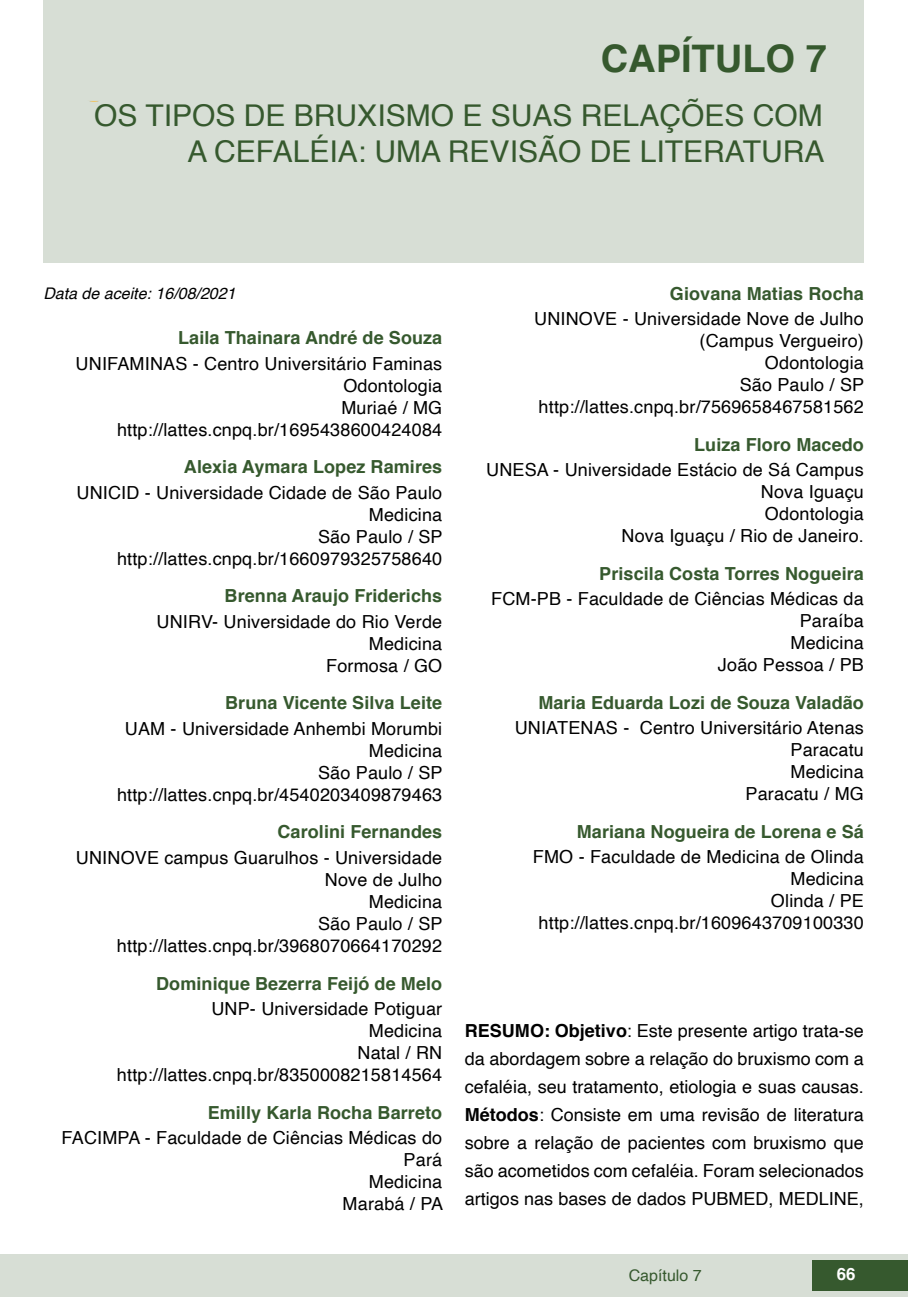
<style>
.page{position:relative;width:908px;height:1304px;background:#fff}
.page>*{position:absolute;margin:0;border:0;box-sizing:border-box;transform-origin:0 0}
.cap{font:700 38px "Helvetica";color:#36592e}
.nome_artigos{font:30px/36px "Helvetica";color:#36592e;text-align:right}
.info_autores{font:18px/22px "Helvetica";letter-spacing:.01em;color:#000;text-align:right}
.Resumos_e_PC_TXT{font:18px/28px "Helvetica";color:#000;text-align:justify}
.nome_autores{font:700 18px "Helvetica";letter-spacing:.005em;color:#36592e}
.t1{font:700 16.8px "Helvetica";color:#fff}
.t2{font:italic 16px "Helvetica";color:#000}
.t3{font:16px "Helvetica";color:#36592e}
.s1{font-weight:700}
</style>
<div class="page">
<div style="left:0;top:1254px;width:906px;height:43px;background:#d7ded5"></div>
<div style="left:812px;top:1261px;width:95px;height:30px;background:#36592e"></div>
<div style="left:43px;top:0;width:820px;height:263px;background:#d7ded5"></div>
<p class="cap" style="left:600px;top:28px;width:227px">CAPÍTULO 7</p>
<p class="nome_artigos" style="left:94px;top:99px;width:731px">OS TIPOS DE BRUXISMO E SUAS RELAÇÕES COM<br>A CEFALÉIA: UMA REVISÃO DE LITERATURA</p>
<p class="t2" style="left:43px;top:280px;width:194px">Data de aceite: 16/08/2021</p>
<p class="nome_autores" style="left:178px;top:324px;width:265px">Laila Thainara André de Souza</p>
<p class="info_autores" style="left:76px;top:353px;width:368px">UNIFAMINAS - Centro Universitário Faminas</p>
<p class="info_autores" style="left:343px;top:375px;width:100px">Odontologia</p>
<p class="info_autores" style="left:341px;top:397px;width:102px">Muriaé / MG</p>
<p class="info_autores" style="left:117px;top:419px;width:326px">http://lattes.cnpq.br/1695438600424084</p>
<p class="nome_autores" style="left:184px;top:453px;width:260px">Alexia Aymara Lopez Ramires</p>
<p class="info_autores" style="left:76px;top:482px;width:367px">UNICID - Universidade Cidade de São Paulo</p>
<p class="info_autores" style="left:369px;top:504px;width:75px">Medicina</p>
<p class="info_autores" style="left:318px;top:526px;width:126px">São Paulo / SP</p>
<p class="info_autores" style="left:117px;top:548px;width:326px">http://lattes.cnpq.br/1660979325758640</p>
<p class="nome_autores" style="left:224px;top:582px;width:219px">Brenna Araujo Friderichs</p>
<p class="info_autores" style="left:156px;top:611px;width:287px">UNIRV- Universidade do Rio Verde</p>
<p class="info_autores" style="left:369px;top:633px;width:75px">Medicina</p>
<p class="info_autores" style="left:326px;top:655px;width:118px">Formosa / GO</p>
<p class="nome_autores" style="left:225px;top:689px;width:218px">Bruna Vicente Silva Leite</p>
<p class="info_autores" style="left:125px;top:718px;width:319px">UAM - Universidade Anhembi Morumbi</p>
<p class="info_autores" style="left:369px;top:740px;width:75px">Medicina</p>
<p class="info_autores" style="left:318px;top:762px;width:126px">São Paulo / SP</p>
<p class="info_autores" style="left:117px;top:784px;width:326px">http://lattes.cnpq.br/4540203409879463</p>
<p class="nome_autores" style="left:277px;top:818px;width:166px">Carolini Fernandes</p>
<p class="info_autores" style="left:76px;top:847px;width:367px">UNINOVE campus Guarulhos - Universidade<br>Nove de Julho</p>
<p class="info_autores" style="left:369px;top:891px;width:75px">Medicina</p>
<p class="info_autores" style="left:318px;top:913px;width:126px">São Paulo / SP</p>
<p class="info_autores" style="left:117px;top:935px;width:326px">http://lattes.cnpq.br/3968070664170292</p>
<p class="nome_autores" style="left:156px;top:969px;width:287px">Dominique Bezerra Feijó de Melo</p>
<p class="info_autores" style="left:211px;top:998px;width:232px">UNP- Universidade Potiguar</p>
<p class="info_autores" style="left:368px;top:1020px;width:75px">Medicina</p>
<p class="info_autores" style="left:357px;top:1042px;width:86px">Natal / RN</p>
<p class="info_autores" style="left:117px;top:1064px;width:326px">http://lattes.cnpq.br/8350008215814564</p>
<p class="nome_autores" style="left:207px;top:1098px;width:236px">Emilly Karla Rocha Barreto</p>
<p class="info_autores" style="left:62px;top:1127px;width:382px">FACIMPA - Faculdade de Ciências Médicas do<br>Pará</p>
<p class="info_autores" style="left:369px;top:1171px;width:75px">Medicina</p>
<p class="info_autores" style="left:342px;top:1193px;width:102px">Marabá / PA</p>
<p class="nome_autores" style="left:669px;top:279px;width:195px">Giovana Matias Rocha</p>
<p class="info_autores" style="left:534px;top:309px;width:331px">UNINOVE - Universidade Nove de Julho (Campus Vergueiro)</p>
<p class="info_autores" style="left:764px;top:353px;width:100px">Odontologia</p>
<p class="info_autores" style="left:739px;top:375px;width:126px">São Paulo / SP</p>
<p class="info_autores" style="left:538px;top:397px;width:326px">http://lattes.cnpq.br/7569658467581562</p>
<p class="nome_autores" style="left:693px;top:430px;width:171px">Luiza Floro Macedo</p>
<p class="info_autores" style="left:486px;top:460px;width:379px">UNESA - Universidade Estácio de Sá Campus<br>Nova Iguaçu</p>
<p class="info_autores" style="left:764px;top:504px;width:100px">Odontologia</p>
<p class="info_autores" style="left:621px;top:526px;width:244px">Nova Iguaçu / Rio de Janeiro.</p>
<p class="nome_autores" style="left:599px;top:559px;width:266px">Priscila Costa Torres Nogueira</p>
<p class="info_autores" style="left:491px;top:589px;width:374px">FCM-PB - Faculdade de Ciências Médicas da<br>Paraíba</p>
<p class="info_autores" style="left:790px;top:633px;width:75px">Medicina</p>
<p class="info_autores" style="left:717px;top:655px;width:147px">João Pessoa / PB</p>
<p class="nome_autores" style="left:538px;top:688px;width:327px">Maria Eduarda Lozi de Souza Valadão</p>
<p class="info_autores" style="left:514px;top:718px;width:350px">UNIATENAS - Centro Universitário Atenas<br>Paracatu</p>
<p class="info_autores" style="left:790px;top:762px;width:75px">Medicina</p>
<p class="info_autores" style="left:745px;top:784px;width:120px">Paracatu / MG</p>
<p class="nome_autores" style="left:576px;top:817px;width:288px">Mariana Nogueira de Lorena e Sá</p>
<p class="info_autores" style="left:532px;top:847px;width:332px">FMO - Faculdade de Medicina de Olinda</p>
<p class="info_autores" style="left:790px;top:869px;width:75px">Medicina</p>
<p class="info_autores" style="left:770px;top:891px;width:94px">Olinda / PE</p>
<p class="info_autores" style="left:538px;top:913px;width:326px">http://lattes.cnpq.br/1609643709100330</p>
<p class="Resumos_e_PC_TXT" style="left:464px;top:1017px;width:400px"><span class="s1">RESUMO: Objetivo</span>: Este presente artigo trata-se da abordagem sobre a relação do bruxismo com a cefaléia, seu tratamento, etiologia e suas causas.<br><span class="s1">Métodos</span>: Consiste em uma revisão de literatura sobre a relação de pacientes com bruxismo que são acometidos com cefaléia. Foram selecionados artigos nas bases de dados PUBMED, MEDLINE,</p>
<p class="t3" style="left:628px;top:1263px;width:74px">Capítulo 7</p>
<p class="t1" style="left:836px;top:1261px;width:20px">66</p>
</div>
